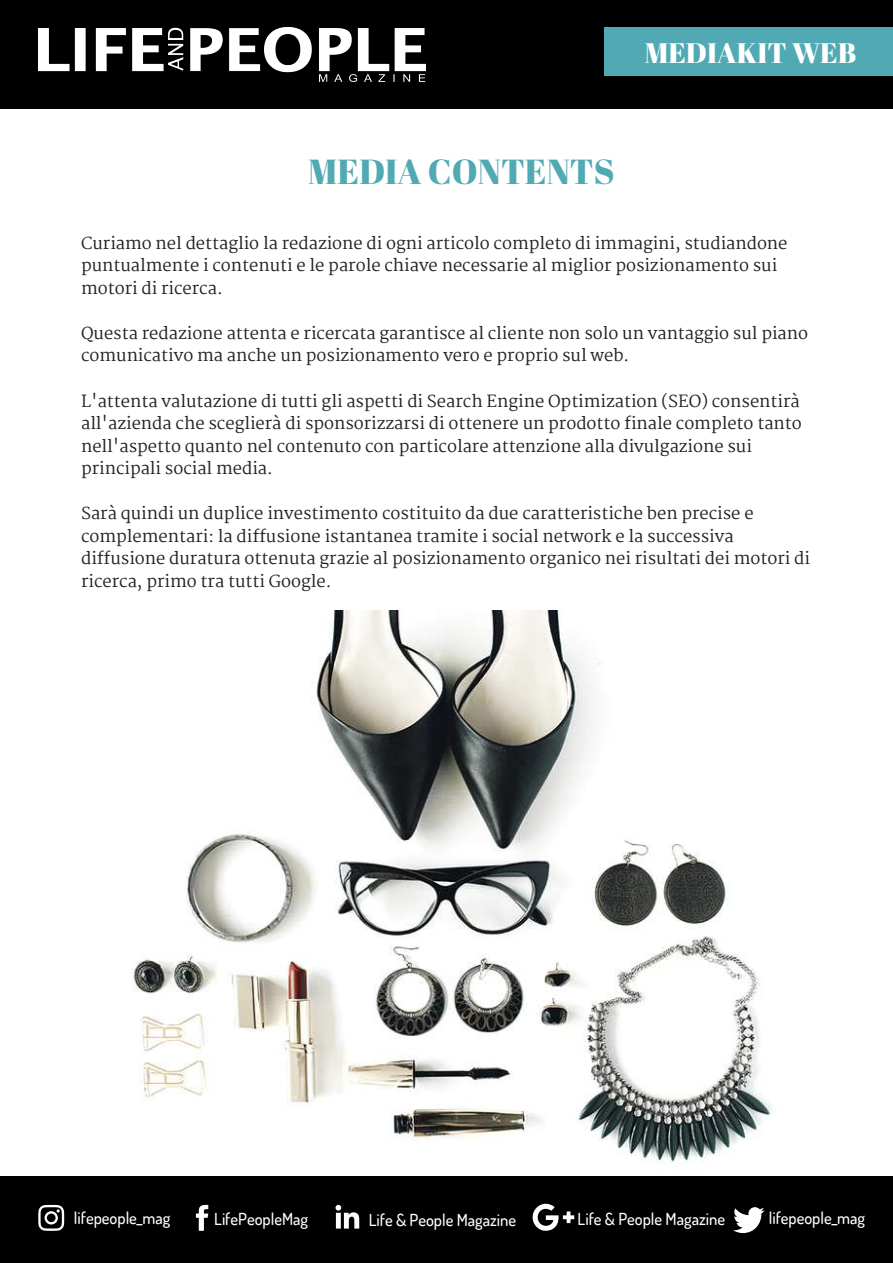
<style>
.page{position:relative;width:893px;height:1263px;background:#fff}
.page>*{position:absolute;margin:0;border:0;box-sizing:border-box;transform-origin:0 0}
.t1{font:34.8px "Abril Fatface";color:#51aab3}
.t2{font:28.2px "Abril Fatface";color:#fff}
.t3{font:16.5px/22.5px "Martel";color:#222}
.t4{font:500 16.5px "Dosis";color:#fff}
</style>
<div class="page">
<div style="left:0;top:0;width:893px;height:108px;background:#000"></div>
<img style="left:0;top:610px;width:893px;height:567px">
<div style="left:0;top:1177px;width:893px;height:86px;background:#000"></div>
<img style="left:38px;top:27px;width:388px;height:54px">
<div style="left:605px;top:27px;width:288px;height:48px;background:#51aab3"></div>
<svg style="left:196px;top:1205px;width:12px;height:26px"></svg>
<svg style="left:38px;top:1205px;width:26px;height:26px"></svg>
<svg style="left:335px;top:1205px;width:24px;height:23px"></svg>
<svg style="left:533px;top:1204px;width:41px;height:27px"></svg>
<svg style="left:733px;top:1207px;width:32px;height:26px"></svg>
<h2 class="t2" style="left:645px;top:33px;width:213px">MEDIAKIT WEB</h2>
<h1 class="t1" style="left:308px;top:147px;width:308px">MEDIA CONTENTS</h1>
<p class="t3" style="left:81px;top:232px;width:708px">Curiamo nel dettaglio la redazione di ogni articolo completo di immagini, studiandone puntualmente i contenuti e le parole chiave necessarie al miglior posizionamento sui motori di ricerca.</p>
<p class="t3" style="left:81px;top:322px;width:728px">Questa redazione attenta e ricercata garantisce al cliente non solo un vantaggio sul piano comunicativo ma anche un posizionamento vero e proprio sul web.</p>
<p class="t3" style="left:81px;top:390px;width:722px">L'attenta valutazione di tutti gli aspetti di Search Engine Optimization (SEO) consentirà all'azienda che sceglierà di sponsorizzarsi di ottenere un prodotto finale completo tanto nell'aspetto quanto nel contenuto con particolare attenzione alla divulgazione sui principali social media.</p>
<p class="t3" style="left:81px;top:502px;width:730px">Sarà quindi un duplice investimento costituito da due caratteristiche ben precise e complementari: la diffusione istantanea tramite i social network e la successiva diffusione duratura ottenuta grazie al posizionamento organico nei risultati dei motori di ricerca, primo tra tutti Google.</p>
<p class="t4" style="left:74px;top:1207px;width:98px">lifepeople_mag</p>
<p class="t4" style="left:214px;top:1208px;width:95px">LifePeopleMag</p>
<p class="t4" style="left:369px;top:1209px;width:149px">Life &amp; People Magazine</p>
<p class="t4" style="left:578px;top:1208px;width:149px">Life &amp; People Magazine</p>
<p class="t4" style="left:769px;top:1207px;width:98px">lifepeople_mag</p>
</div>
